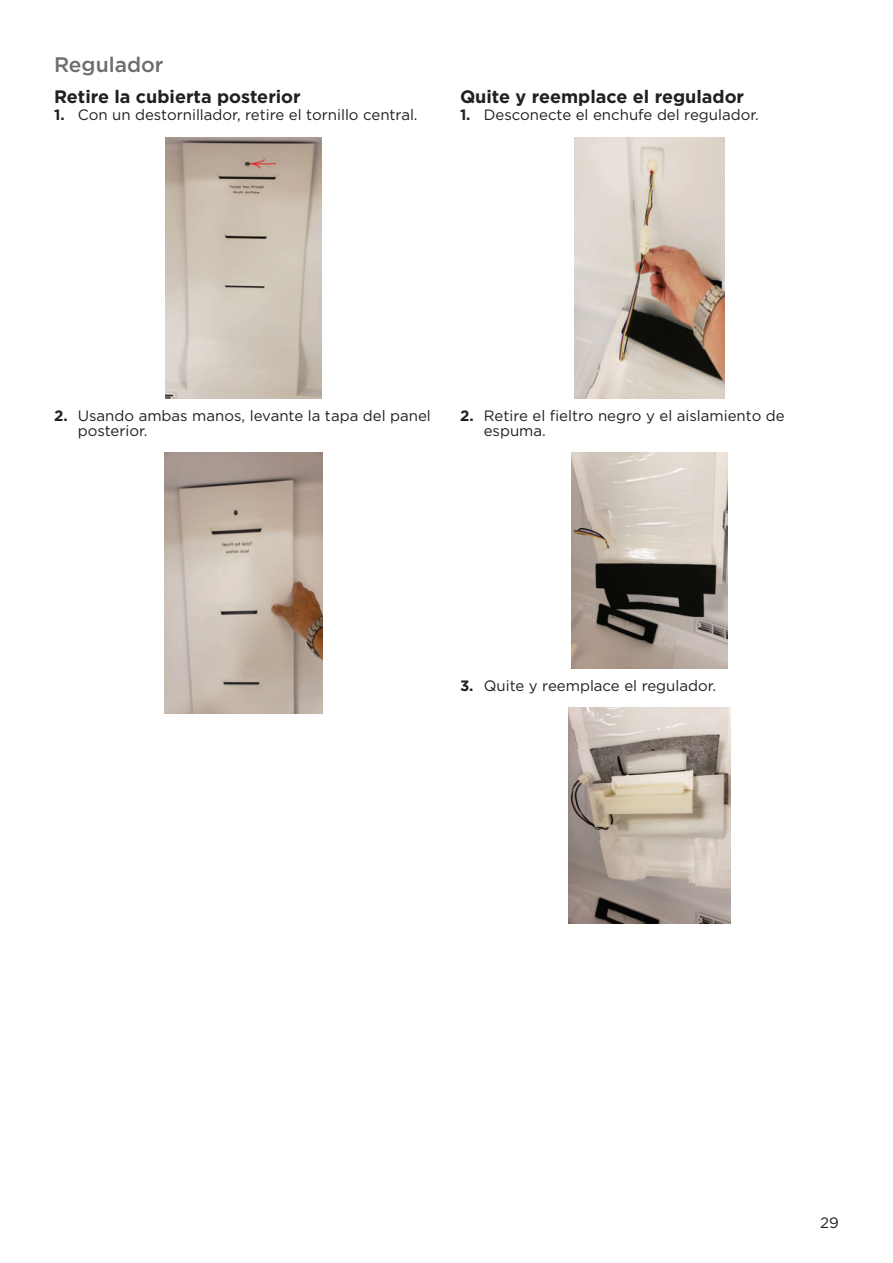
<style>
.page{position:relative;width:893px;height:1263px;background:#fff}
.page>*{position:absolute;margin:0;border:0;box-sizing:border-box;transform-origin:0 0}
.t1{font:500 21px "Gotham";color:#6c6d70}
.t2{font:700 18px "Gotham";color:#231f20}
.t3{font:15px/15px "Gotham";color:#231f20}
.s1{font-weight:700}
</style>
<div class="page">
<img style="left:165px;top:137px;width:157px;height:261px">
<img style="left:164px;top:452px;width:159px;height:261px">
<img style="left:575px;top:137px;width:149px;height:261px">
<img style="left:571px;top:452px;width:157px;height:216px">
<img style="left:569px;top:708px;width:161px;height:216px">
<h1 class="t1" style="left:54px;top:52px;width:111px">Regulador</h1>
<p class="t2" style="left:54px;top:86px;width:248px">Retire la cubierta posterior</p>
<p class="t3" style="left:54px;top:107px;width:365px"><span class="s1">1.</span> Con un destornillador, retire el tornillo central.</p>
<p class="t2" style="left:460px;top:86px;width:286px">Quite y reemplace el regulador</p>
<p class="t3" style="left:460px;top:107px;width:300px"><span class="s1">1.</span> Desconecte el enchufe del regulador.</p>
<p class="t3" style="left:78px;top:407px;width:355px;text-indent:-24px"><span class="s1">2.</span> Usando ambas manos, levante la tapa del panel posterior.</p>
<p class="t3" style="left:484px;top:407px;width:302px;text-indent:-24px"><span class="s1">2.</span> Retire el fieltro negro y el aislamiento de espuma.</p>
<p class="t3" style="left:460px;top:678px;width:258px"><span class="s1">3.</span> Quite y reemplace el regulador.</p>
<p class="t3" style="left:820px;top:1214px;width:20px">29</p>
</div>
